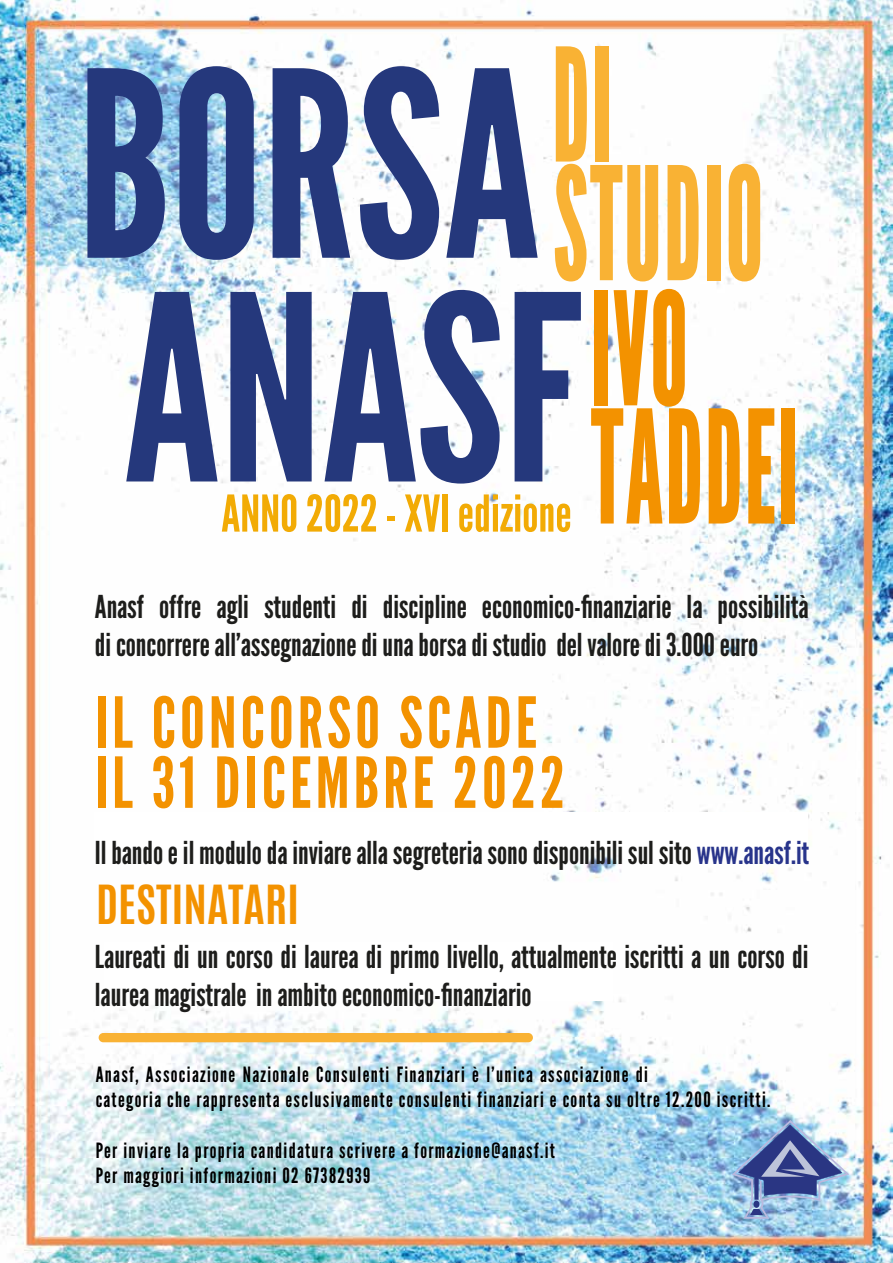
<style>
.page{position:relative;width:893px;height:1263px;background:#fff}
.page>*{position:absolute;margin:0;border:0;box-sizing:border-box;transform-origin:0 0}
.t1{font:257.85px "League Gothic";color:#25387c}
.t2{font:condensed 156.75px "League Gothic";color:#f9b234}
.t3{font:condensed 156.75px "League Gothic";color:#f39200}
.t4{font:70.05px/60.2px "League Gothic";letter-spacing:.06em;color:#f39200}
.t5{font:50.55px "League Gothic";color:#f2ab05}
.t6{font:700 45px "Antonio";color:#f39200}
.t7{font:31.5px/37.8px "League Gothic";color:#1d1d1b}
.t8{font:21px/25.2px "League Gothic";letter-spacing:.065em;color:#000}
.s1{font-stretch:normal;font-size:257.85px;color:#25387c}
.s2{color:#28348b}
</style>
<div class="page">
<img style="left:0;top:0;width:892px;height:1263px">
<div style="left:99px;top:1033px;width:434px;height:9px;background:#f9b234;border-radius:5px"></div>
<img style="left:732px;top:1120px;width:117px;height:99px">
<div style="left:95px;top:813px;width:713px;height:36px;background:#fff"></div>
<div style="left:105px;top:942px;width:508px;height:58px;background:#fff"></div>
<h2 class="t2" style="left:553px;top:12px;width:64px">DI</h2>
<h2 class="t2" style="left:77px;top:131px;width:690px"><span class="s1">BORSA</span> STUDIO</h2>
<h1 class="t1" style="left:124px;top:236px;width:568px">ANASF<sup>IVO</sup></h1>
<h3 class="t5" style="left:221px;top:483px;width:352px">ANNO 2022 - XVI edizione</h3>
<h2 class="t3" style="left:592px;top:374px;width:211px">TADDEI</h2>
<p class="t7" style="left:95px;top:588px;width:715px">Anasf offre agli studenti di discipline economico-finanziarie la possibilità di concorrere all’assegnazione di una borsa di studio del valore di 3.000 euro</p>
<h3 class="t4" style="left:95px;top:693px;width:472px">IL CONCORSO SCADE<br>IL 31 DICEMBRE 2022</h3>
<p class="t7" style="left:95px;top:834px;width:716px">Il bando e il modulo da inviare alla segreteria sono disponibili sul sito <span class="s2">www.anasf.it</span></p>
<h3 class="t6" style="left:96px;top:871px;width:205px">DESTINATARI</h3>
<p class="t7" style="left:95px;top:938px;width:715px">Laureati di un corso di laurea di primo livello, attualmente iscritti a un corso di laurea magistrale in ambito economico-finanziario</p>
<p class="t8" style="left:96px;top:1062px;width:676px">Anasf, Associazione Nazionale Consulenti Finanziari è l’unica associazione di<br>categoria che rappresenta esclusivamente consulenti finanziari e conta su oltre 12.200 iscritti.</p>
<p class="t8" style="left:96px;top:1138px;width:461px">Per inviare la propria candidatura scrivere a formazione@anasf.it<br>Per maggiori informazioni 02 67382939</p>
</div>
